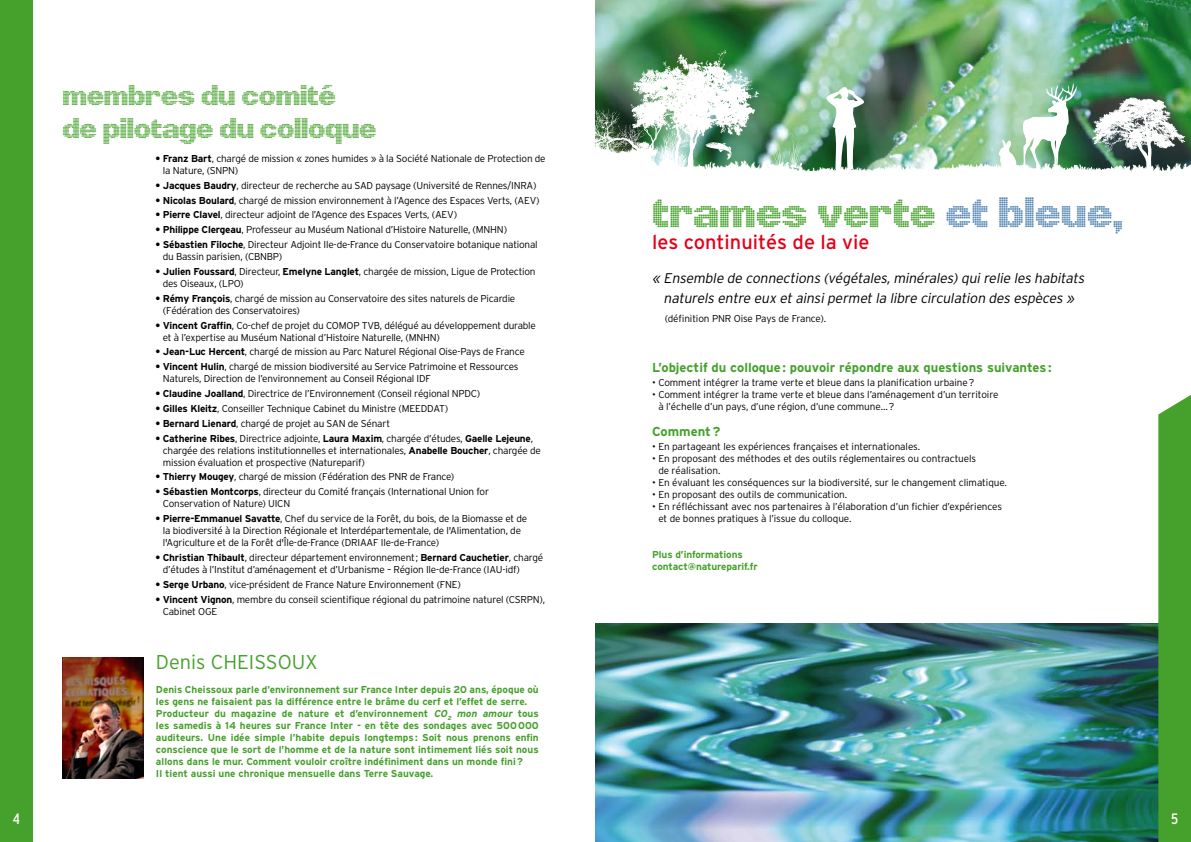
<style>
.page{position:relative;width:1191px;height:842px;background:#fff}
.page>*{position:absolute;margin:0;border:0;box-sizing:border-box;transform-origin:0 0}
.t1{font:700 41px "Linotype Punkt";color:#45a12b}
.t2{font:700 27.5px/33px "Linotype Punkt";letter-spacing:-.01em;color:#45a12b}
.t3{font:20px "Interstate";color:#e2001a}
.t4{font:300 20px "Interstate";color:#45a12b}
.t5{font:condensed 15px "Interstate";color:#fff}
.t6{font:italic 300 14px/20.3px "Interstate";color:#000;text-align:center}
.t7{font:700 13px "Interstate";color:#45a12b}
.t8{font:300 10px/12px "Interstate";letter-spacing:-.02em;color:#000}
.t9{font:700 10px/12px "Interstate";color:#45a12b}
.s1{font-weight:700}
.s2{font-style:italic}
.s3{color:#5688b5}
</style>
<div class="page">
<img style="left:595px;top:0;width:596px;height:842px">
<img style="left:595px;top:50px;width:596px;height:124px">
<div style="left:595px;top:174px;width:596px;height:448px;background:#fff"></div>
<svg style="left:1158px;top:395px;width:33px;height:447px;background:#4ba333"></svg>
<div style="left:0;top:0;width:33px;height:842px;background:#45a12b"></div>
<img style="left:62px;top:657px;width:82px;height:122px">
<h2 class="t2" style="left:62px;top:82px;width:316px">Membres du comité de pilotage du colloque</h2>
<p class="t8" style="left:163px;top:152px;width:384px;text-indent:-7px"><span class="s1">• Franz Bart</span>, chargé de mission « zones humides » à la Société Nationale de Protection de la Nature, (SNPN)</p>
<p class="t8" style="left:155px;top:179px;width:382px"><span class="s1">• Jacques Baudry</span>, directeur de recherche au SAD paysage (Université de Rennes/INRA)</p>
<p class="t8" style="left:155px;top:194px;width:386px"><span class="s1">• Nicolas Boulard</span>, chargé de mission environnement à l’Agence des Espaces Verts, (AEV)</p>
<p class="t8" style="left:155px;top:209px;width:303px"><span class="s1">• Pierre Clavel</span>, directeur adjoint de l’Agence des Espaces Verts, (AEV)</p>
<p class="t8" style="left:155px;top:224px;width:353px"><span class="s1">• Philippe Clergeau</span>, Professeur au Muséum National d’Histoire Naturelle, (MNHN)</p>
<p class="t8" style="left:163px;top:239px;width:376px;text-indent:-7px"><span class="s1">• Sébastien Filoche</span>, Directeur Adjoint Ile-de-France du Conservatoire botanique national du Bassin parisien, (CBNBP)</p>
<p class="t8" style="left:163px;top:265px;width:374px;text-indent:-7px"><span class="s1">• Julien Foussard</span>, Directeur, <span class="s1">Emelyne Langlet</span>, chargée de mission, Ligue de Protection des Oiseaux, (LPO)</p>
<p class="t8" style="left:163px;top:292px;width:354px;text-indent:-7px"><span class="s1">• Rémy François</span>, chargé de mission au Conservatoire des sites naturels de Picardie (Fédération des Conservatoires)</p>
<p class="t8" style="left:163px;top:319px;width:375px;text-indent:-7px"><span class="s1">• Vincent Graffin</span>, Co-chef de projet du COMOP TVB, délégué au développement durable et à l’expertise au Muséum National d’Histoire Naturelle, (MNHN)</p>
<p class="t8" style="left:155px;top:346px;width:371px"><span class="s1">• Jean-Luc Hercent</span>, chargé de mission au Parc Naturel Régional Oise-Pays de France</p>
<p class="t8" style="left:163px;top:361px;width:357px;text-indent:-7px"><span class="s1">• Vincent Hulin</span>, chargé de mission biodiversité au Service Patrimoine et Ressources<br>Naturels, Direction de l’environnement au Conseil Régional IDF</p>
<p class="t8" style="left:155px;top:388px;width:326px"><span class="s1">• Claudine Joalland</span>, Directrice de l’Environnement (Conseil régional NPDC)</p>
<p class="t8" style="left:155px;top:402px;width:294px"><span class="s1">• Gilles Kleitz</span>, Conseiller Technique Cabinet du Ministre (MEEDDAT)</p>
<p class="t8" style="left:155px;top:417px;width:236px"><span class="s1">• Bernard Lienard</span>, chargé de projet au SAN de Sénart</p>
<p class="t8" style="left:163px;top:432px;width:379px;text-indent:-7px"><span class="s1">• Catherine Ribes</span>, Directrice adjointe, <span class="s1">Laura Maxim</span>, chargée d’études, <span class="s1">Gaelle Lejeune</span>, chargée des relations institutionnelles et internationales, <span class="s1">Anabelle Boucher</span>, chargée de mission évaluation et prospective (Natureparif)</p>
<p class="t8" style="left:155px;top:471px;width:300px"><span class="s1">• Thierry Mougey</span>, chargé de mission (Fédération des PNR de France)</p>
<p class="t8" style="left:163px;top:486px;width:328px;text-indent:-7px"><span class="s1">• Sébastien Montcorps</span>, directeur du Comité français (International Union for<br>Conservation of Nature) UICN</p>
<p class="t8" style="left:163px;top:512px;width:366px;text-indent:-7px"><span class="s1">• Pierre-Emmanuel Savatte</span>, Chef du service de la Forêt, du bois, de la Biomasse et de la biodiversité à la Direction Régionale et Interdépartementale, de l'Alimentation, de l'Agriculture et de la Forêt d'Île-de-France (DRIAAF Ile-de-France)</p>
<p class="t8" style="left:163px;top:551px;width:382px;text-indent:-7px"><span class="s1">• Christian Thibault</span>, directeur département environnement; <span class="s1">Bernard Cauchetier</span>, chargé d’études à l’Institut d’aménagement et d’Urbanisme – Région Ile-de-France (IAU-idf)</p>
<p class="t8" style="left:155px;top:578px;width:307px"><span class="s1">• Serge Urbano</span>, vice-président de France Nature Environnement (FNE)</p>
<p class="t8" style="left:163px;top:593px;width:384px;text-indent:-7px"><span class="s1">• Vincent Vignon</span>, membre du conseil scientifique régional du patrimoine naturel (CSRPN),<br>Cabinet OGE</p>
<h3 class="t4" style="left:156px;top:651px;width:163px">Denis CHEISSOUX</h3>
<p class="t9" style="left:156px;top:683px;width:384px">Denis Cheissoux parle d’environnement sur France Inter depuis 20 ans, époque où les gens ne faisaient pas la différence entre le brâme du cerf et l’effet de serre.<br>Producteur du magazine de nature et d’environnement <span class="s2">CO</span><sub>2</sub> <span class="s2">mon amour</span> tous les samedis à 14 heures sur France Inter - en tête des sondages avec 500000 auditeurs. Une idée simple l’habite depuis longtemps: Soit nous prenons enfin conscience que le sort de l’homme et de la nature sont intimement liés soit nous allons dans le mur. Comment vouloir croître indéfiniment dans un monde fini?<br>Il tient aussi une chronique mensuelle dans Terre Sauvage.</p>
<h1 class="t1" style="left:652px;top:197px;width:472px">Trames Verte <span class="s3">et Bleue,</span></h1>
<h3 class="t3" style="left:652px;top:230px;width:219px">les continuités de la vie</h3>
<h3 class="t6" style="left:652px;top:268px;width:436px">« Ensemble de connections (végétales,minérales)quirelie les habitats naturels entre eux etainsipermetla libre circulation des espèces »</h3>
<p class="t8" style="left:664px;top:313px;width:163px">(définition PNR Oise Pays de France).</p>
<h3 class="t7" style="left:652px;top:360px;width:401px">L’objectif du colloque: pouvoir répondre aux questions suivantes:</h3>
<p class="t8" style="left:652px;top:376px;width:324px">• Comment intégrer la trame verte et bleue dans la planification urbaine?</p>
<p class="t8" style="left:658px;top:388px;width:342px;text-indent:-6px">• Comment intégrer la trame verte et bleue dans l’aménagement d’un territoire à l’échelle d’un pays, d’une région, d’une commune…?</p>
<h3 class="t7" style="left:652px;top:424px;width:70px">Comment?</h3>
<p class="t8" style="left:652px;top:440px;width:269px">• En partageant les expériences françaises et internationales.</p>
<p class="t8" style="left:658px;top:452px;width:319px;text-indent:-6px">• En proposant des méthodes et des outils réglementaires ou contractuels de réalisation.</p>
<p class="t8" style="left:652px;top:476px;width:356px">• En évaluant les conséquences sur la biodiversité, sur le changement climatique.</p>
<p class="t8" style="left:652px;top:488px;width:196px">• En proposant des outils de communication.</p>
<p class="t8" style="left:658px;top:500px;width:345px;text-indent:-6px">• En réfléchissant avec nos partenaires à l’élaboration d’un fichier d’expériences et de bonnes pratiques à l’issue du colloque.</p>
<p class="t9" style="left:652px;top:548px;width:107px">Plus d’informations contact@natureparif.fr</p>
<h3 class="t5" style="left:13px;top:810px;width:9px">4</h3>
<h3 class="t5" style="left:1171px;top:810px;width:9px">5</h3>
</div>
